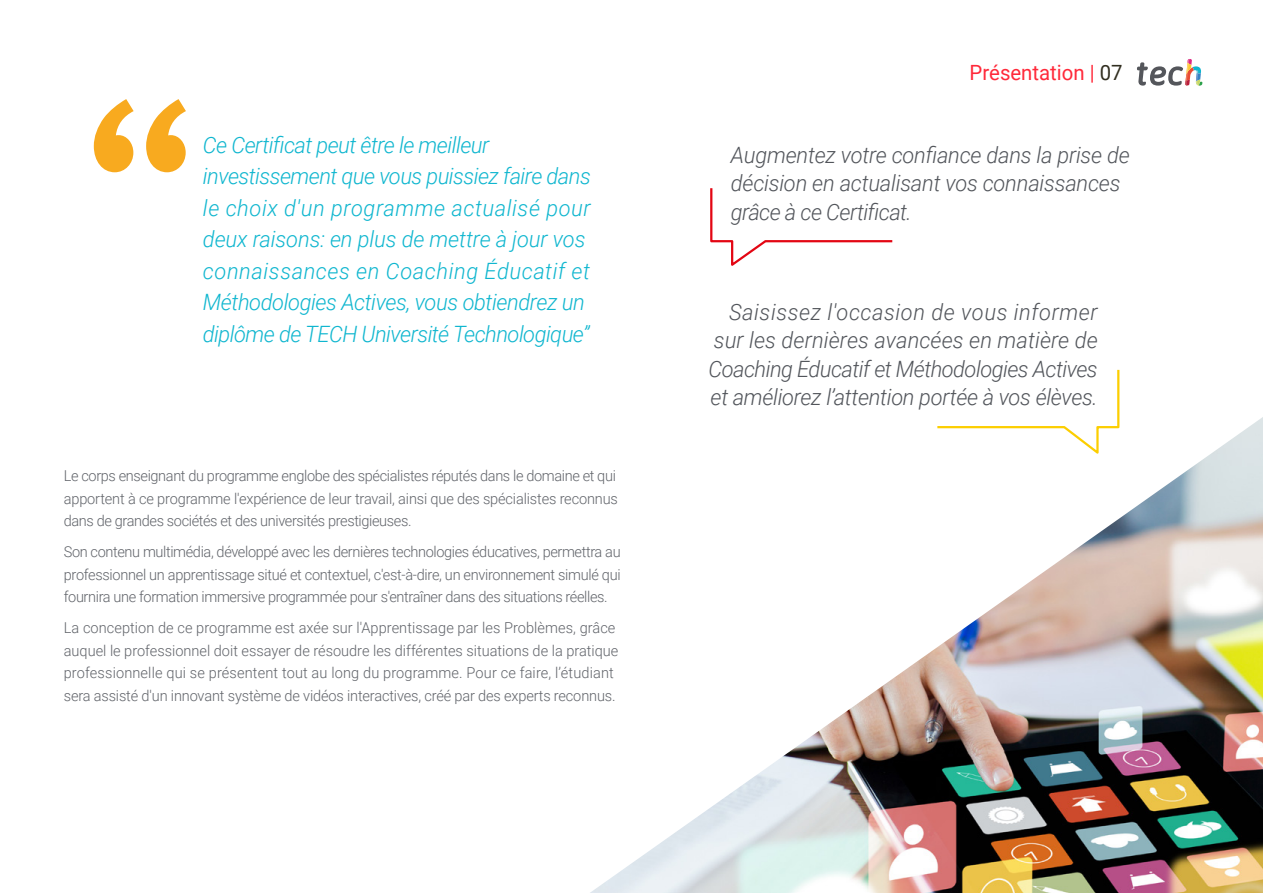
<style>
.page{position:relative;width:1263px;height:893px;background:#fff}
.page>*{position:absolute;margin:0;border:0;box-sizing:border-box;transform-origin:0 0}
.t1{font:italic 300 22.5px/31.5px "Roboto";letter-spacing:-.02em;color:#0fb6cf}
.t2{font:italic 300 22.5px/28.5px "Roboto";letter-spacing:-.01em;color:#52555b;text-align:justify}
.t3{font:21px "Roboto";color:#ff293a}
.t4{font:300 15px/22.5px "Roboto";letter-spacing:-.01em;color:#61646a}
.s1{color:#312e20}
</style>
<div class="page">
<svg style="left:94px;top:99px;width:92px;height:73px"></svg>
<img style="left:590px;top:417px;width:673px;height:476px">
<svg style="left:935px;top:369px;width:185px;height:88px"></svg>
<svg style="left:710px;top:188px;width:183px;height:78px"></svg>
<svg style="left:1137px;top:59px;width:65px;height:27px"></svg>
<p class="t1" style="left:203px;top:128px;width:389px">Ce Certificat peut être le meilleur investissement que vous puissiez faire dans le choix d'un programme actualisé pour deux raisons: en plus de mettre à jour vos connaissances en Coaching Éducatif et Méthodologies Actives, vous obtiendrez un diplôme de TECH Université Technologique”</p>
<p class="t4" style="left:64px;top:464px;width:556px">Le corps enseignant du programme englobe des spécialistes réputés dans le domaine et qui apportent à ce programme l'expérience de leur travail, ainsi que des spécialistes reconnus dans de grandes sociétés et des universités prestigieuses.</p>
<p class="t4" style="left:64px;top:540px;width:558px;text-align:justify">Son contenu multimédia, développé avec les dernières technologies éducatives, permettra au professionnel un apprentissage situé et contextuel, c'est-à-dire, un environnement simulé qui fournira une formation immersive programmée pour s'entraîner dans des situations réelles.</p>
<p class="t4" style="left:64px;top:616px;width:556px">La conception de ce programme est axée sur l'Apprentissage par les Problèmes, grâce auquel le professionnel doit essayer de résoudre les différentes situations de la pratique professionnelle qui se présentent tout au long du programme. Pour ce faire, l’étudiant sera assisté d'un innovant système de vidéos interactives, créé par des experts reconnus.</p>
<h2 class="t3" style="left:970px;top:57px;width:155px">Présentation | <span class="s1">07</span></h2>
<h1 class="t2" style="left:731px;top:140px;width:400px;text-align:left">Augmentez votre confiance dans la prise de décision en actualisant vos connaissances grâce à ce Certificat.</h1>
<h1 class="t2" style="left:708px;top:297px;width:391px;text-indent:21px">Saisissez l'occasion de vous informer sur les dernières avancées en matière de Coaching Éducatif et Méthodologies Actives et améliorez l’attention portée à vos élèves.</h1>
</div>
